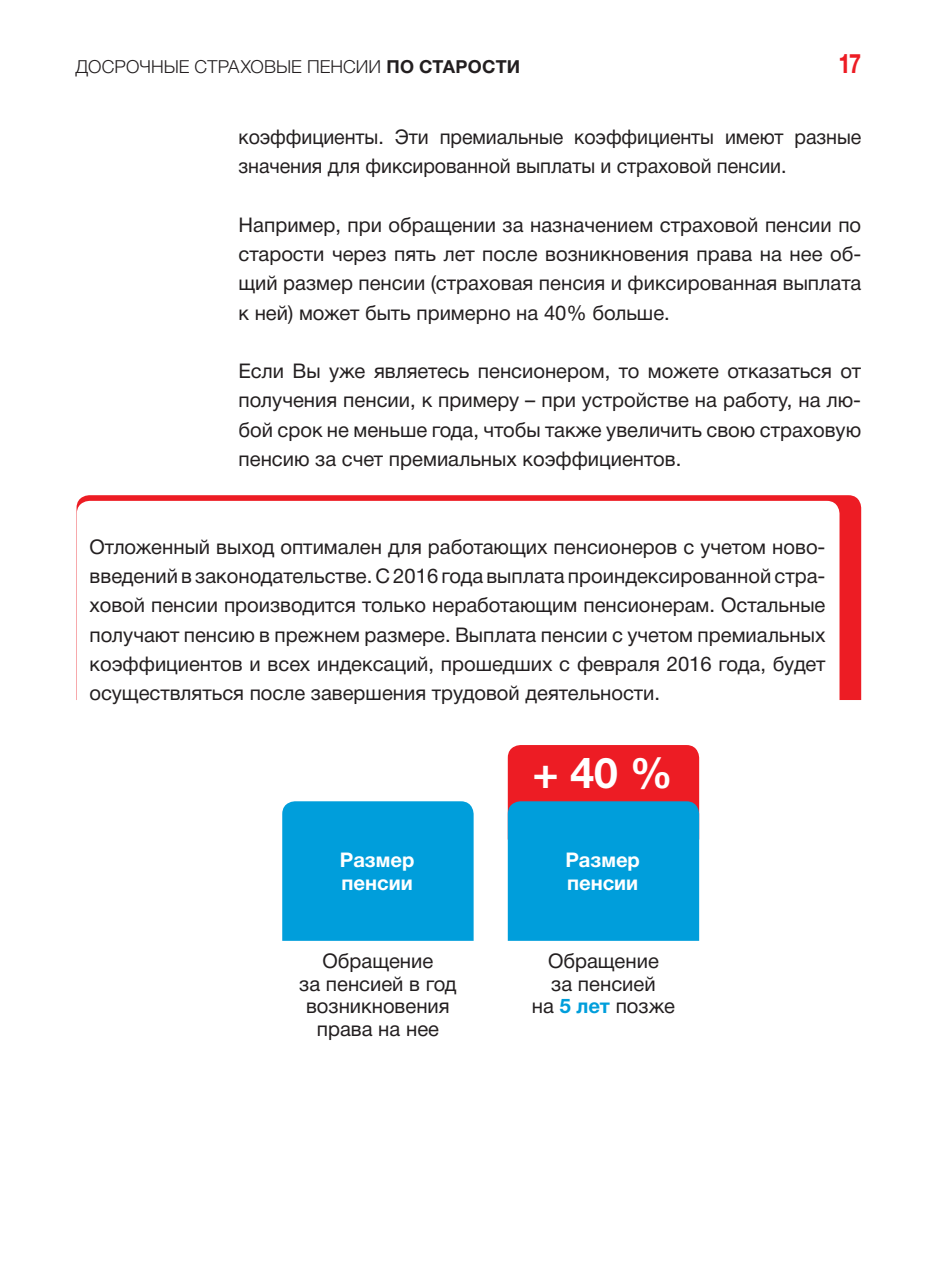
<style>
.page{position:relative;width:925px;height:1276px;background:#fff}
.page>*{position:absolute;margin:0;border:0;box-sizing:border-box;transform-origin:0 0}
.t1{font:700 42.75px "Helvetica Neue Cyr";color:#fff}
.t2{font:700 27px "Helvetica Neue Cyr";color:#ed1c24;scale:.8 1}
.t3{font:20.25px/29.2px "Helvetica Neue Cyr";color:#231f20;text-align:justify}
.t4{font:700 20.25px/22.5px "Helvetica Neue Cyr";color:#fff}
.t5{font:300 18px "Helvetica Neue Cyr";letter-spacing:.005em;color:#231f20}
.s1{font-weight:700}
.s2{font-weight:700;color:#009edb}
</style>
<div class="page">
<svg style="left:78px;top:495px;width:783px;height:205px;background:#ed2830"></svg>
<svg style="left:77px;top:501px;width:762px;height:199px"></svg>
<div style="left:282px;top:801px;width:192px;height:140px;background:#009edb"></div>
<svg style="left:508px;top:745px;width:191px;height:196px;background:#4478a6"></svg>
<p class="t5" style="left:75px;top:61px;width:446px">ДОСРОЧНЫЕ СТРАХОВЫЕ ПЕНСИИ <span class="s1">ПО СТАРОСТИ</span></p>
<h2 class="t2" style="left:838px;top:54px;width:30px">17</h2>
<p class="t3" style="left:239px;top:125px;width:624px">коэффициенты. Эти премиальные коэффициенты имеют разные значения для фиксированной выплаты и страховой пенсии.</p>
<p class="t3" style="left:239px;top:212px;width:624px">Например, при обращении за назначением страховой пенсии по старости через пять лет после возникновения права на нее об&shy;щий размер пенсии (страховая пенсия и фиксированная выплата к ней) может быть примерно на 40% больше.</p>
<p class="t3" style="left:239px;top:359px;width:624px">Если Вы уже являетесь пенсионером, то можете отказаться от получения пенсии, к примеру – при устройстве на работу, на лю&shy;бой срок не меньше года, чтобы также увеличить свою страховую пенсию за счет премиальных коэффициентов.</p>
<p class="t3" style="left:90px;top:534px;width:737px">Отложенный выход оптимален для работающих пенсионеров с учетом ново&shy;введений в законодательстве. С 2016 года выплата проиндексированной стра&shy;ховой пенсии производится только неработающим пенсионерам. Остальные получают пенсию в прежнем размере. Выплата пенсии с учетом премиальных коэффициентов и всех индексаций, прошедших с февраля 2016 года, будет осуществляться после завершения трудовой деятельности.</p>
<h1 class="t1" style="left:533px;top:758px;width:141px">+ 40 %</h1>
<p class="t4" style="left:340px;top:851px;width:76px">Размер пенсии</p>
<p class="t4" style="left:565px;top:851px;width:76px">Размер пенсии</p>
<p class="t3" style="left:299px;top:952px;width:159px;line-height:22.5px;text-align:center">Обращение<br>за пенсией в год возникновения права на нее</p>
<p class="t3" style="left:532px;top:952px;width:144px;line-height:22.5px;text-align:center">Обращение<br>за пенсией<br>на <span class="s2">5 лет</span> позже</p>
</div>
